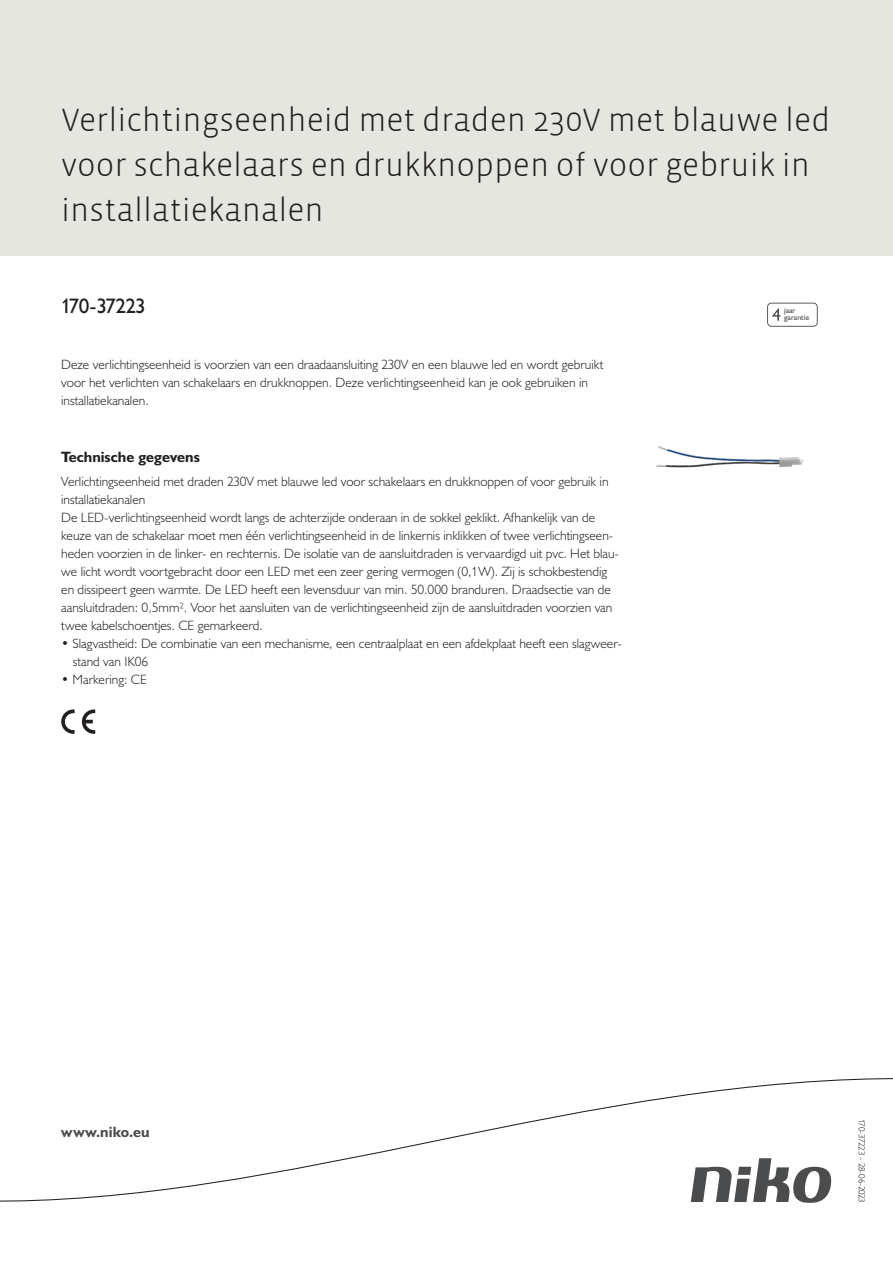
<style>
.page{position:relative;width:893px;height:1263px;background:#fff}
.page>*{position:absolute;margin:0;border:0;box-sizing:border-box;transform-origin:0 0}
.Title_datasheets{font:300 33px/45px "Vista Sans";color:#231f20}
.Article_number{font:21px "Humanist 521 BT";letter-spacing:-.04em;color:#231f20}
.Titles_parts{font:700 15px "Humanist 521 BT";color:#231f20}
.titel_afbeelding{font:700 15px "Humanist 521 BT";letter-spacing:.005em;color:#4b4c4d}
.Platte_tekst_CAB{font:300 13.5px/18px "Humanist 521 BT";color:#231f20}
.USP_Bullets{font:300 13.5px/18px "Humanist 521 BT";color:#231f20}
.Revision{font:300 9px "Humanist 521 BT";letter-spacing:-.05em;color:#231f20}
.t1{font:7.8px/7.8px "Humanist 521 BT";color:#4b4c4d}
</style>
<div class="page">
<div style="left:0;top:0;width:893px;height:255px;background:#e6e6e0"></div>
<svg style="left:82px;top:709px;width:13px;height:25px"></svg>
<svg style="left:61px;top:709px;width:14px;height:25px"></svg>
<svg style="left:767px;top:303px;width:51px;height:24px"></svg>
<svg style="left:0;top:1078px;width:893px;height:125px"></svg>
<img style="left:656px;top:446px;width:148px;height:22px">
<p class="Title_datasheets" style="left:61px;top:98px;width:770px">Verlichtingseenheid met draden 230V met blauwe led voor schakelaars en drukknoppen of voor gebruik in installatiekanalen</p>
<p class="Article_number" style="left:61px;top:293px;width:86px">170-37223</p>
<p class="Platte_tekst_CAB" style="left:61px;top:355px;width:543px">Deze verlichtingseenheid is voorzien van een draadaansluiting 230V en een blauwe led en wordt gebruikt voor het verlichten van schakelaars en drukknoppen. Deze verlichtingseenheid kan je ook gebruiken in installatiekanalen.</p>
<p class="Titles_parts" style="left:61px;top:447px;width:140px">Technische gegevens</p>
<p class="Platte_tekst_CAB" style="left:61px;top:472px;width:549px">Verlichtingseenheid met draden 230V met blauwe led voor schakelaars en drukknoppen of voor gebruik in installatiekanalen</p>
<p class="Platte_tekst_CAB" style="left:61px;top:508px;width:559px">De LED-verlichtingseenheid wordt langs de achterzijde onderaan in de sokkel geklikt. Afhankelijk van de keuze van de schakelaar moet men één verlichtingseenheid in de linkernis inklikken of twee verlichtingseen&shy;heden voorzien in de linker- en rechternis. De isolatie van de aansluitdraden is vervaardigd uit pvc. Het blau&shy;we licht wordt voortgebracht door een LED met een zeer gering vermogen (0,1W). Zij is schokbestendig en dissipeert geen warmte. De LED heeft een levensduur van min. 50.000 branduren. Draadsectie van de aansluitdraden: 0,5mm². Voor het aansluiten van de verlichtingseenheid zijn de aansluitdraden voorzien van twee kabelschoentjes. CE gemarkeerd.</p>
<p class="USP_Bullets" style="left:73px;top:634px;width:550px;text-indent:-12px">• Slagvastheid: De combinatie van een mechanisme, een centraalplaat en een afdekplaat heeft een slagweer&shy;stand van IK06</p>
<p class="USP_Bullets" style="left:61px;top:670px;width:87px">• Markering: CE</p>
<p class="t1" style="left:784px;top:306px;width:27px">jaar garantie</p>
<p class="titel_afbeelding" style="left:61px;top:1122px;width:90px">www.niko.eu</p>
<p class="Revision" style="left:868px;top:1119px;width:85px;rotate:90deg">170-37223 - 28-06-2023</p>
</div>
